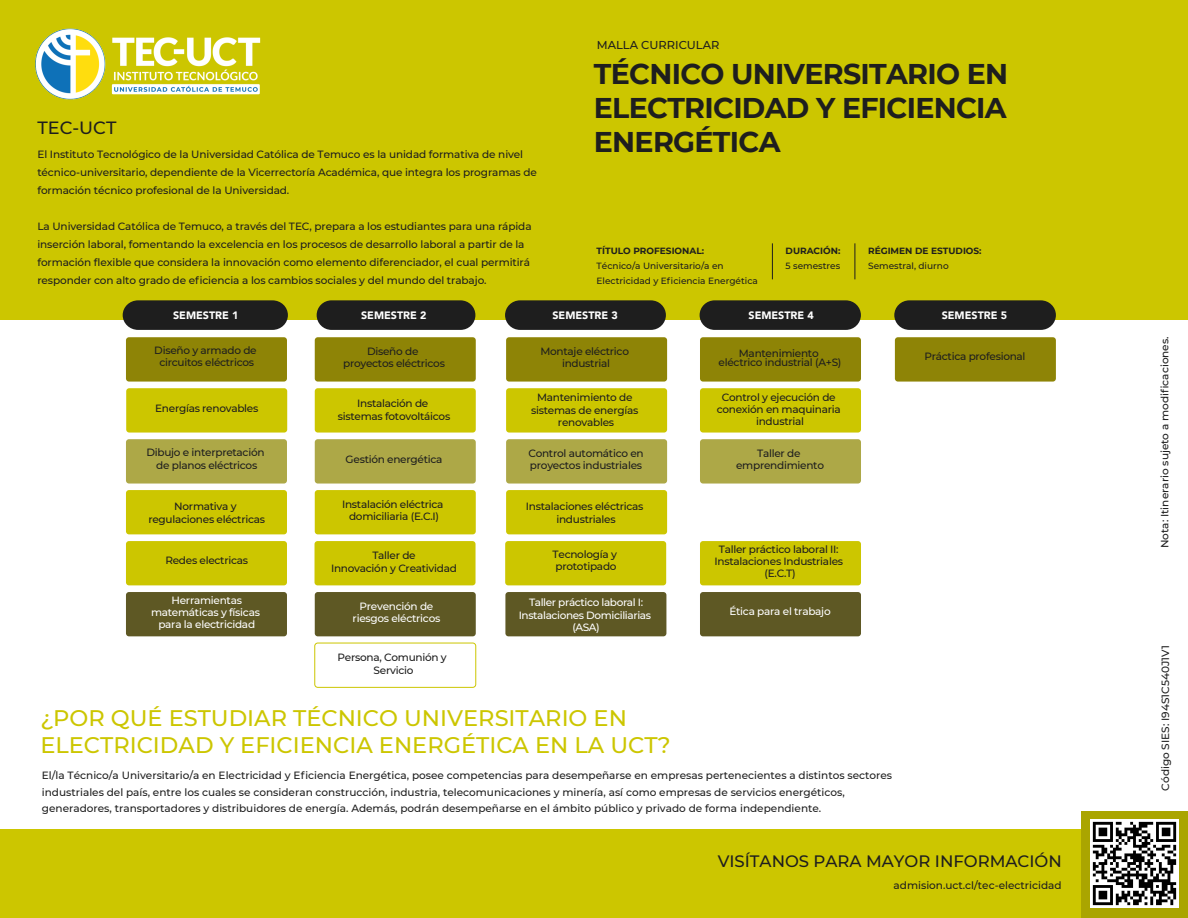
<style>
.page{position:relative;width:1188px;height:918px;background:#fff}
.page>*{position:absolute;margin:0;border:0;box-sizing:border-box;transform-origin:0 0}
.t1{font:700 28.5px/34.2px "Montserrat";letter-spacing:-.025em;color:#1e1e1e;text-align:justify}
.t2{font:500 22.5px/27px "Montserrat";color:#ccc600}
.t3{font:500 17.7px "Montserrat";color:#1e1e1e}
.t4{font:500 16.5px "Montserrat";color:#1e1e1e}
.t5{font:500 11.4px "Montserrat";color:#1e1e1e}
.t6{font:900 10.65px "Avenir";color:#fff}
.t7{font:500 10.5px/12px "Montserrat";letter-spacing:-.01em;color:#1e1e1e;text-align:center}
.t8{font:500 10.5px/12px "Montserrat";letter-spacing:-.025em;color:#fff;text-align:center}
.t9{font:500 9px/15px "Montserrat";color:#1e1e1e}
.t10{font:700 9px "Montserrat";color:#1e1e1e}
</style>
<div class="page">
<div style="left:0;top:830px;width:1188px;height:88px;background:#ccc600"></div>
<div style="left:1081px;top:812px;width:107px;height:106px;background:#aaa500"></div>
<div style="left:0;top:0;width:1188px;height:320px;background:#ccc600"></div>
<div style="left:126px;top:337px;width:161px;height:45px;background:#8e8406;border-radius:3px"></div>
<div style="left:126px;top:439px;width:161px;height:45px;background:#ada847;border-radius:3px"></div>
<div style="left:126px;top:541px;width:161px;height:44px;background:#ccc600;border-radius:3px"></div>
<div style="left:126px;top:490px;width:161px;height:44px;background:#ccc600;border-radius:3px"></div>
<svg style="left:123px;top:300px;width:165px;height:30px;background:#282822"></svg>
<div style="left:317px;top:300px;width:158px;height:30px;background:#1e1e1e;border-radius:15px"></div>
<div style="left:505px;top:300px;width:161px;height:30px;background:#1e1e1e;border-radius:15px"></div>
<div style="left:700px;top:300px;width:161px;height:30px;background:#1e1e1e;border-radius:15px"></div>
<div style="left:894px;top:300px;width:162px;height:30px;background:#1e1e1e;border-radius:15px"></div>
<div style="left:505px;top:541px;width:161px;height:44px;background:#ccc600;border-radius:3px"></div>
<div style="left:126px;top:592px;width:161px;height:44px;background:#5e5824;border-radius:3px"></div>
<div style="left:315px;top:337px;width:161px;height:45px;background:#8e8406;border-radius:3px"></div>
<div style="left:315px;top:439px;width:161px;height:45px;background:#ada847;border-radius:3px"></div>
<div style="left:315px;top:490px;width:161px;height:44px;background:#ccc600;border-radius:3px"></div>
<div style="left:315px;top:388px;width:161px;height:45px;background:#ccc600;border-radius:3px"></div>
<div style="left:126px;top:388px;width:161px;height:45px;background:#ccc600;border-radius:3px"></div>
<div style="left:315px;top:592px;width:161px;height:44px;background:#5e5824;border-radius:3px"></div>
<div style="left:505px;top:592px;width:161px;height:44px;background:#5e5824;border-radius:3px"></div>
<div style="left:315px;top:643px;width:161px;height:45px;border:1px solid #ccc600;border-radius:3px"></div>
<div style="left:506px;top:337px;width:161px;height:45px;background:#8e8406;border-radius:3px"></div>
<div style="left:506px;top:439px;width:161px;height:45px;background:#ada847;border-radius:3px"></div>
<div style="left:506px;top:490px;width:161px;height:44px;background:#ccc600;border-radius:3px"></div>
<div style="left:506px;top:388px;width:161px;height:45px;background:#ccc600;border-radius:3px"></div>
<div style="left:700px;top:337px;width:161px;height:45px;background:#8e8406;border-radius:3px"></div>
<div style="left:700px;top:439px;width:161px;height:45px;background:#ada847;border-radius:3px"></div>
<div style="left:700px;top:541px;width:161px;height:44px;background:#ccc600;border-radius:3px"></div>
<div style="left:700px;top:388px;width:161px;height:45px;background:#ccc600;border-radius:3px"></div>
<div style="left:700px;top:592px;width:161px;height:44px;background:#5e5824;border-radius:3px"></div>
<div style="left:895px;top:337px;width:161px;height:45px;background:#8e8406;border-radius:3px"></div>
<hr style="left:772px;top:243px;width:1px;height:36px;background:#1e1e1e">
<hr style="left:855px;top:243px;width:1px;height:36px;background:#1e1e1e">
<div style="left:315px;top:541px;width:161px;height:44px;background:#ccc600;border-radius:3px"></div>
<img style="left:1090px;top:819px;width:89px;height:89px">
<img style="left:35px;top:28px;width:226px;height:72px">
<h3 class="t3" style="left:37px;top:115px;width:81px">TEC-UCT</h3>
<p class="t7" style="left:37px;top:145px;width:501px;line-height:18px;text-align:left">El Instituto Tecnológico de la Universidad Católica de Temuco es la unidad formativa de nivel técnico-universitario, dependiente de la Vicerrectoría Académica, que integra los programas de formación técnico profesional de la Universidad.</p>
<p class="t7" style="left:37px;top:217px;width:496px;line-height:18px;text-align:left">La Universidad Católica de Temuco, a través del TEC, prepara a los estudiantes para una rápida inserción laboral, fomentando la excelencia en los procesos de desarrollo laboral a partir de la formación flexible que considera la innovación como elemento diferenciador, el cual permitirá responder con alto grado de eficiencia a los cambios sociales y del mundo del trabajo.</p>
<p class="t5" style="left:597px;top:37px;width:124px">MALLA CURRICULAR</p>
<h1 class="t1" style="left:594px;top:55px;width:416px">TÉCNICO UNIVERSITARIO EN ELECTRICIDAD Y EFICIENCIA ENERGÉTICA</h1>
<p class="t10" style="left:597px;top:244px;width:109px">TÍTULO PROFESIONAL:</p>
<p class="t9" style="left:597px;top:258px;width:163px">Técnico/a Universitario/a en<br>Electricidad y Eficiencia Energética</p>
<p class="t10" style="left:786px;top:244px;width:56px">DURACIÓN:</p>
<p class="t9" style="left:786px;top:258px;width:56px">5 semestres</p>
<p class="t10" style="left:868px;top:244px;width:115px">RÉGIMEN DE ESTUDIOS:</p>
<p class="t9" style="left:868px;top:258px;width:82px">Semestral, diurno</p>
<p class="t6" style="left:173px;top:307px;width:67px">SEMESTRE 1</p>
<p class="t6" style="left:361px;top:307px;width:67px">SEMESTRE 2</p>
<p class="t6" style="left:553px;top:307px;width:67px">SEMESTRE 3</p>
<p class="t6" style="left:749px;top:307px;width:67px">SEMESTRE 4</p>
<p class="t6" style="left:942px;top:307px;width:67px">SEMESTRE 5</p>
<p class="t7" style="left:154px;top:344px;width:104px">Diseño y armado de circuitos eléctricos</p>
<p class="t7" style="left:343px;top:345px;width:103px">Diseño de proyectos eléctricos</p>
<p class="t7" style="left:338px;top:397px;width:114px;line-height:12.6px">Instalación de sistemas fotovoltáicos</p>
<p class="t7" style="left:346px;top:453px;width:98px">Gestión energética</p>
<p class="t7" style="left:342px;top:498px;width:103px">Instalación eléctrica domiciliaria (E.C.I)</p>
<p class="t7" style="left:155px;top:402px;width:105px">Energías renovables</p>
<p class="t7" style="left:146px;top:445px;width:120px;line-height:12.6px">Dibujo e interpretación de planos eléctricos</p>
<p class="t7" style="left:148px;top:499px;width:118px;line-height:12.6px">Normativa y regulaciones eléctricas</p>
<p class="t7" style="left:165px;top:554px;width:84px">Redes electricas</p>
<p class="t7" style="left:331px;top:549px;width:127px;line-height:12.6px">Taller de<br>Innovación y Creatividad</p>
<p class="t8" style="left:151px;top:594px;width:110px">Herramientas matemáticas y físicas para la electricidad</p>
<p class="t8" style="left:353px;top:600px;width:89px">Prevención de riesgos eléctricos</p>
<p class="t7" style="left:338px;top:651px;width:111px;line-height:12.6px">Persona, Comunión y<br>Servicio</p>
<p class="t7" style="left:540px;top:345px;width:90px">Montaje eléctrico industrial</p>
<p class="t7" style="left:531px;top:391px;width:109px;line-height:12.6px">Mantenimiento de sistemas de energías renovables</p>
<p class="t7" style="left:528px;top:447px;width:117px;text-align:left">Control automático en proyectos industriales</p>
<p class="t7" style="left:526px;top:499px;width:119px;line-height:12.6px">Instalaciones eléctricas industriales</p>
<p class="t7" style="left:553px;top:548px;width:66px;text-align:left">Tecnología y prototipado</p>
<p class="t8" style="left:519px;top:595px;width:134px;line-height:12.6px">Taller práctico laboral I:<br>Instalaciones Domiciliarias (ASA)</p>
<h2 class="t2" style="left:40px;top:704px;width:632px">¿POR QUÉ ESTUDIAR TÉCNICO UNIVERSITARIO EN<br>ELECTRICIDAD Y EFICIENCIA ENERGÉTICA EN LA UCT?</h2>
<p class="t7" style="left:719px;top:348px;width:124px;line-height:9px">Mantenimiento eléctrico industrial (A+S)</p>
<p class="t7" style="left:925px;top:350px;width:103px">Práctica profesional</p>
<p class="t7" style="left:717px;top:391px;width:126px">Control y ejecución de conexión en maquinaria industrial</p>
<p class="t7" style="left:736px;top:447px;width:89px">Taller de emprendimiento</p>
<p class="t7" style="left:714px;top:543px;width:130px">Taller práctico laboral II:<br>Instalaciones Industriales (E.C.T)</p>
<p class="t8" style="left:729px;top:605px;width:103px">Ética para el trabajo</p>
<p class="t7" style="left:42px;top:767px;width:852px;line-height:16.5px;text-align:left">El/la Técnico/a Universitario/a en Electricidad y Eficiencia Energética, posee competencias para desempeñarse en empresas pertenecientes a distintos sectores industriales del país, entre los cuales se consideran construcción, industria, telecomunicaciones y minería, así como empresas de servicios energéticos, generadores, transportadores y distribuidores de energía. Además, podrán desempeñarse en el ámbito público y privado de forma independiente.</p>
<h3 class="t4" style="left:718px;top:850px;width:346px">VISÍTANOS PARA MAYOR INFORMACIÓN</h3>
<p class="t7" style="left:894px;top:878px;width:169px">admision.uct.cl/tec-electricidad</p>
<p class="t7" style="left:1158px;top:548px;width:213px;rotate:-90deg">Nota: Itinerario sujeto a modificaciones.</p>
<p class="t7" style="left:1159px;top:791px;width:147px;rotate:-90deg">Código SIES: I94S1C540J1V1</p>
</div>
